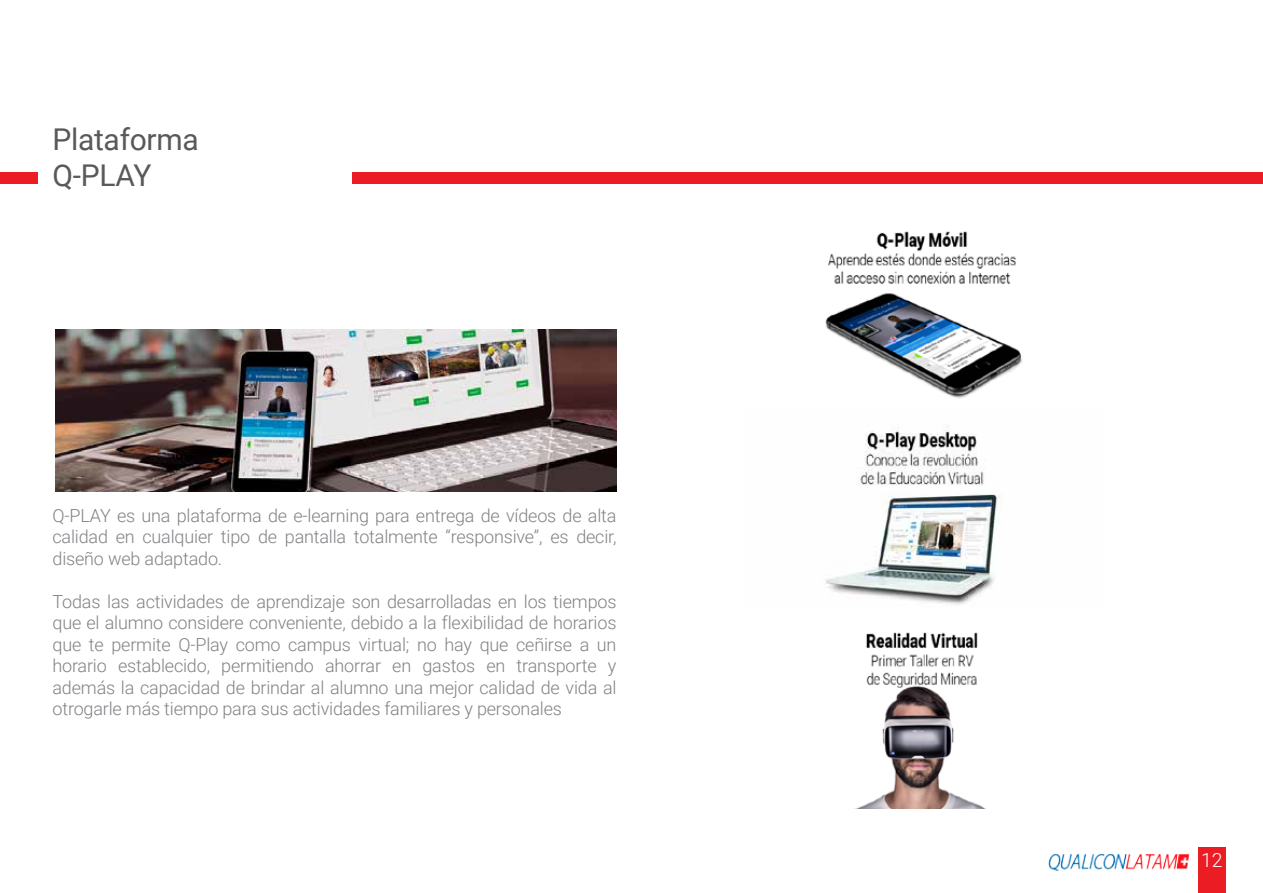
<style>
.page{position:relative;width:1263px;height:893px;background:#fff}
.page>*{position:absolute;margin:0;border:0;box-sizing:border-box;transform-origin:0 0}
.t1{font:30px/36px "Roboto";letter-spacing:-.01em;color:#58595b}
.t2{font:300 19.5px "Roboto";color:#fff}
.t3{font:300 18px/21.5px "Roboto";letter-spacing:-.01em;color:#808285;text-align:justify}
</style>
<div class="page">
<div style="left:1198px;top:848px;width:27px;height:45px;background:#eb1c24"></div>
<img style="left:1048px;top:853px;width:142px;height:18px">
<img style="left:55px;top:330px;width:561px;height:161px">
<div style="left:0;top:172px;width:38px;height:11px;background:#eb1c24"></div>
<div style="left:352px;top:172px;width:911px;height:11px;background:#eb1c24"></div>
<img style="left:825px;top:231px;width:197px;height:578px">
<h1 class="t1" style="left:52px;top:120px;width:148px">Plataforma<br>Q-PLAY</h1>
<p class="t3" style="left:52px;top:504px;width:565px">Q-PLAY es una plataforma de e-learning para entrega de vídeos de alta calidad en cualquier tipo de pantalla totalmente “responsive”, es decir, diseño web adaptado.</p>
<p class="t3" style="left:52px;top:590px;width:565px">Todas las actividades de aprendizaje son desarrolladas en los tiempos que el alumno considere conveniente, debido a la flexibilidad de horarios que te permite Q-Play como campus virtual; no hay que ceñirse a un horario establecido, permitiendo ahorrar en gastos en transporte y además la capacidad de brindar al alumno una mejor calidad de vida al otrogarle más tiempo para sus actividades familiares y personales</p>
<p class="t2" style="left:1201px;top:847px;width:23px">12</p>
</div>
